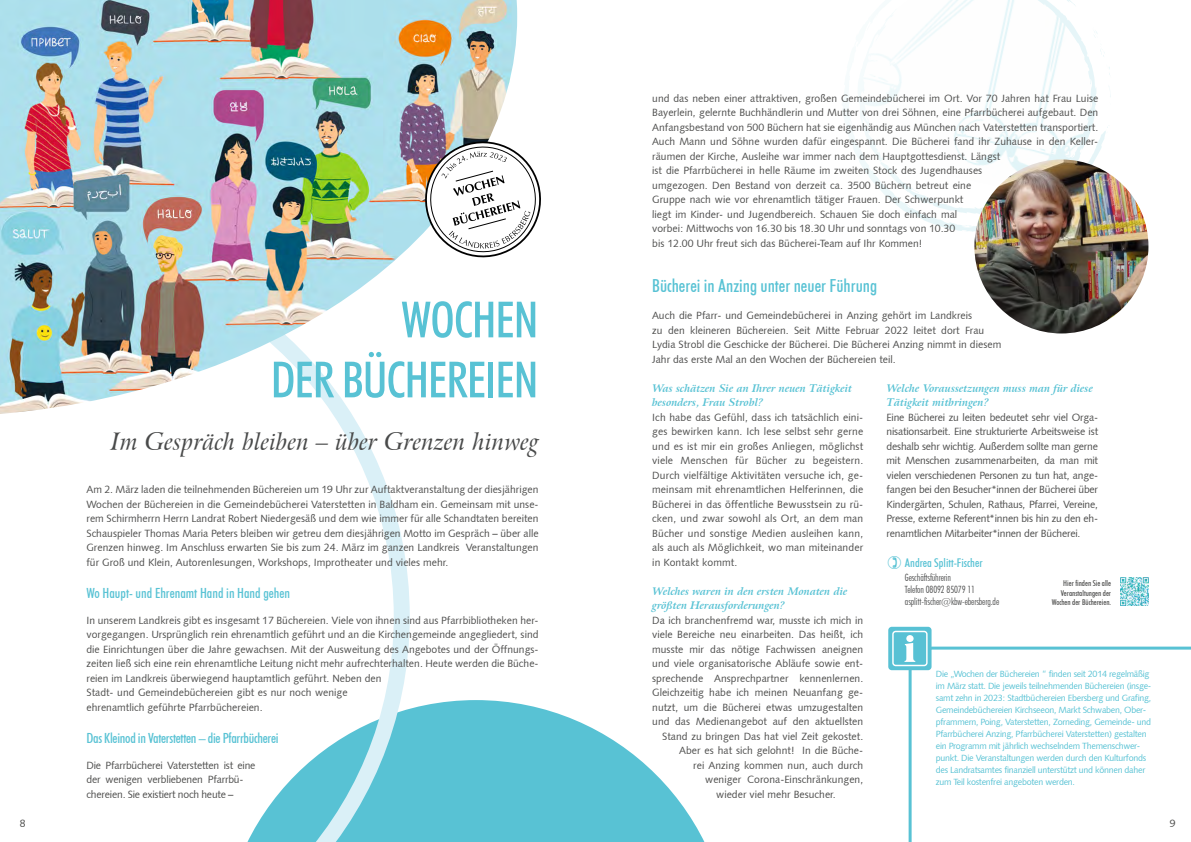
<style>
.page{position:relative;width:1191px;height:842px;background:#fff}
.page>*{position:absolute;margin:0;border:0;box-sizing:border-box;transform-origin:0 0}
.t1{font:500 condensed 50px/60px "Futura BT";letter-spacing:-.02em;color:#58c2d4;text-align:right}
.t2{font:italic 24px "Arrus BT";color:#494a4a}
.t3{font:500 condensed 18px "Futura BT";color:#58c2d4}
.t4{font:500 condensed 14px "Futura BT";letter-spacing:-.02em;color:#58c2d4}
.t5{font:500 condensed 14px "Futura BT";color:#58c2d4}
.t6{font:500 condensed 12px "Futura BT";color:#58c2d4}
.t7{font:10.5px/14.5px "Humanist 531 BT Roman A";color:#4d4d4c;text-align:justify}
.t8{font:italic 700 10.5px/14.5px "Arrus BT";color:#58c2d4}
.t9{font:10.5px/14.5px "Humanist 531 BT Roman A";letter-spacing:-.02em;color:#4d4d4c}
.t10{font:300 condensed 10px/12px "Futura BT";letter-spacing:-.01em;color:#494a4a}
.t11{font:9px/12px "Humanist 531 BT Roman A";letter-spacing:-.03em;color:#58c2d4}
.t12{font:500 condensed 8px/9.6px "Futura BT";color:#4d4d4c;text-align:right}
</style>
<div class="page">
<svg style="left:844px;top:31px;width:262px;height:201px"></svg>
<svg style="left:857px;top:0;width:239px;height:216px"></svg>
<svg style="left:410px;top:700px;width:295px;height:142px;fill:#58c2d4"></svg>
<svg style="left:247px;top:414px;width:163px;height:428px"></svg>
<img style="left:0;top:0;width:517px;height:414px">
<img style="left:1120px;top:577px;width:28px;height:28px">
<img style="left:974px;top:159px;width:174px;height:174px;border-radius:87px">
<svg style="left:908px;top:647px;width:283px;height:195px"></svg>
<div style="left:888px;top:627px;width:43px;height:43px;background:linear-gradient(to right,#56c0d4,#5cc3d5);border-radius:4px"></div>
<div style="left:893px;top:631px;width:34px;height:34px;background:#58c1d4;border-radius:3px"></div>
<div style="left:892px;top:631px;width:35px;height:35px;border:1px solid #fff;border-radius:3px"></div>
<svg style="left:904px;top:635px;width:11px;height:27px"></svg>
<svg style="left:417px;top:136px;width:124px;height:129px"></svg>
<p class="t7" style="left:20px;top:815px;width:7px">8</p>
<h1 class="t1" style="left:271px;top:289px;width:269px">wochen<br>der büchereien</h1>
<h2 class="t2" style="left:111px;top:426px;width:429px">Im Gespräch bleiben – über Grenzen hinweg</h2>
<p class="t7" style="left:86px;top:482px;width:454px">Am 2. März laden die teilnehmenden Büchereien um 19 Uhr zur Auftaktveranstaltung der diesjährigen Wochen der Büchereien in die Gemeindebücherei Vaterstetten in Baldham ein. Gemeinsam mit unse&shy;rem Schirmherrn Herrn Landrat Robert Niedergesäß und dem wie immer für alle Schandtaten bereiten Schauspieler Thomas Maria Peters bleiben wir getreu dem diesjährigen Motto im Gespräch – über alle Grenzen hinweg. Im Anschluss erwarten Sie bis zum 24. März im ganzen Landkreis Veranstaltungen für Groß und Klein, Autorenlesungen, Workshops, Improtheater und vieles mehr.</p>
<h3 class="t5" style="left:86px;top:585px;width:205px">Wo Haupt- und Ehrenamt Hand in Hand gehen</h3>
<p class="t7" style="left:86px;top:612px;width:453px;text-align:left">In unserem Landkreis gibt es insgesamt 17 Büchereien. Viele von ihnen sind aus Pfarrbibliotheken her&shy;vorgegangen. Ursprünglich rein ehrenamtlich geführt und an die Kirchengemeinde angegliedert, sind die Einrichtungen über die Jahre gewachsen. Mit der Ausweitung des Angebotes und der Öffnungs&shy;zeiten ließ sich eine rein ehrenamtliche Leitung nicht mehr aufrechterhalten. Heute werden die Büche&shy;reien im Landkreis überwiegend hauptamtlich geführt. Neben den<br>Stadt- und Gemeindebüchereien gibt es nur noch wenige<br>ehrenamtlich geführte Pfarrbüchereien.</p>
<h3 class="t4" style="left:86px;top:730px;width:194px">Das Kleinod in Vaterstetten – die Pfarrbücherei</h3>
<p class="t9" style="left:86px;top:757px;width:171px">Die Pfarrbücherei Vaterstetten ist eine der wenigen verbliebenen Pfarrbü&shy;chereien. Sie existiert noch heute –</p>
<p class="t7" style="left:652px;top:90px;width:448px;text-align:left">und das neben einer attraktiven, großen Gemeindebücherei im Ort. Vor 70 Jahren hat Frau Luise Bayerlein, gelernte Buchhändlerin und Mutter von drei Söhnen, eine Pfarrbücherei aufgebaut. Den Anfangsbestand von 500 Büchern hat sie eigenhändig aus München nach Vaterstetten transportiert.<br>Auch Mann und Söhne wurden dafür eingespannt. Die Bücherei fand ihr Zuhause in den Keller&shy;räumen der Kirche, Ausleihe war immer nach dem Hauptgottesdienst. Längst<br>ist die Pfarrbücherei in helle Räume im zweiten Stock des Jugendhauses<br>umgezogen. Den Bestand von derzeit ca. 3500 Büchern betreut eine<br>Gruppe nach wie vor ehrenamtlich tätiger Frauen. Der Schwerpunkt<br>liegt im Kinder- und Jugendbereich. Schauen Sie doch einfach mal<br>vorbei: Mittwochs von 16.30 bis 18.30 Uhr und sonntags von 10.30<br>bis 12.00 Uhr freut sich das Bücherei-Team auf Ihr Kommen!</p>
<h3 class="t3" style="left:652px;top:275px;width:226px">Bücherei in Anzing unter neuer Führung</h3>
<p class="t7" style="left:652px;top:308px;width:351px;text-align:left">Auch die Pfarr- und Gemeindebücherei in Anzing gehört im Landkreis<br>zu den kleineren Büchereien. Seit Mitte Februar 2022 leitet dort Frau Lydia Strobl die Geschicke der Bücherei. Die Bücherei Anzing nimmt in diesem Jahr das erste Mal an den Wochen der Büchereien teil.</p>
<p class="t8" style="left:652px;top:381px;width:201px">Was schätzen Sie an Ihrer neuen Tätigkeit besonders, Frau Strobl?</p>
<p class="t7" style="left:652px;top:409px;width:213px">Ich habe das Gefühl, dass ich tatsächlich eini&shy;ges bewirken kann. Ich lese selbst sehr gerne und es ist mir ein großes Anliegen, möglichst viele Menschen für Bücher zu begeistern.<br>Durch vielfältige Aktivitäten versuche ich, ge&shy;meinsam mit ehrenamtlichen Helferinnen, die Bücherei in das öffentliche Bewusstsein zu rü&shy;cken, und zwar sowohl als Ort, an dem man Bücher und sonstige Medien ausleihen kann, als auch als Möglichkeit, wo man miteinander in Kontakt kommt.</p>
<p class="t8" style="left:652px;top:584px;width:197px">Welches waren in den ersten Monaten die größten Herausforderungen?</p>
<p class="t7" style="left:652px;top:612px;width:213px">Da ich branchenfremd war, musste ich mich in</p>
<p class="t7" style="left:652px;top:627px;width:213px">viele Bereiche neu einarbeiten. Das heißt, ich</p>
<p class="t7" style="left:652px;top:641px;width:213px">musste mir das nötige Fachwissen aneignen</p>
<p class="t7" style="left:652px;top:656px;width:213px">und viele organisatorische Abläufe sowie ent-</p>
<p class="t7" style="left:652px;top:670px;width:213px">sprechende Ansprechpartner kennenlernen.</p>
<p class="t7" style="left:652px;top:685px;width:213px">Gleichzeitig habe ich meinen Neuanfang ge-</p>
<p class="t7" style="left:652px;top:699px;width:213px">nutzt, um die Bücherei etwas umzugestalten</p>
<p class="t7" style="left:652px;top:714px;width:213px">und das Medienangebot auf den aktuellsten</p>
<p class="t7" style="left:662px;top:728px;width:203px">Stand zu bringen Das hat viel Zeit gekostet.</p>
<p class="t7" style="left:679px;top:743px;width:186px">Aber es hat sich gelohnt! In die Büche-</p>
<p class="t7" style="left:693px;top:757px;width:172px">rei Anzing kommen nun, auch durch</p>
<p class="t7" style="left:705px;top:772px;width:160px">weniger Corona-Einschränkungen,</p>
<p class="t7" style="left:716px;top:786px;width:121px">wieder viel mehr Besucher.</p>
<p class="t8" style="left:886px;top:381px;width:208px">Welche Voraussetzungen muss man für diese<br>Tätigkeit mitbringen?</p>
<p class="t7" style="left:886px;top:409px;width:213px">Eine Bücherei zu leiten bedeutet sehr viel Orga&shy;nisationsarbeit. Eine strukturierte Arbeitsweise ist deshalb sehr wichtig. Außerdem sollte man gerne mit Menschen zusammenarbeiten, da man mit vielen verschiedenen Personen zu tun hat, ange&shy;fangen bei den Besucher*innen der Bücherei über Kindergärten, Schulen, Rathaus, Pfarrei, Vereine, Presse, externe Referent*innen bis hin zu den eh&shy;renamtlichen Mitarbeiter*innen der Bücherei.</p>
<p class="t6" style="left:905px;top:555px;width:79px">Andrea Splitt-Fischer</p>
<p class="t10" style="left:905px;top:571px;width:96px">Geschäftsführerin<br>Telefon 08092 85079 11 asplitt-fischer@kbw-ebersberg.de</p>
<p class="t12" style="left:1051px;top:578px;width:61px">Hier finden Sie alle<br>Veranstaltungen der<br>Wochen der Büchereien.</p>
<p class="t11" style="left:936px;top:668px;width:217px">Die „Wochen der Büchereien “ finden seit 2014 regelmäßig im März statt. Die jeweils teilnehmenden Büchereien (insge&shy;samt zehn in 2023: Stadtbüchereien Ebersberg und Grafing, Gemeindebüchereien Kirchseeon, Markt Schwaben, Ober&shy;pframmern, Poing, Vaterstetten, Zorneding, Gemeinde- und Pfarrbücherei Anzing, Pfarrbücherei Vaterstetten) gestalten ein Programm mit jährlich wechselndem Themenschwer&shy;punkt. Die Veranstaltungen werden durch den Kulturfonds des Landratsamtes finanziell unterstützt und können daher zum Teil kostenfrei angeboten werden.</p>
<p class="t7" style="left:1170px;top:815px;width:7px">9</p>
</div>
